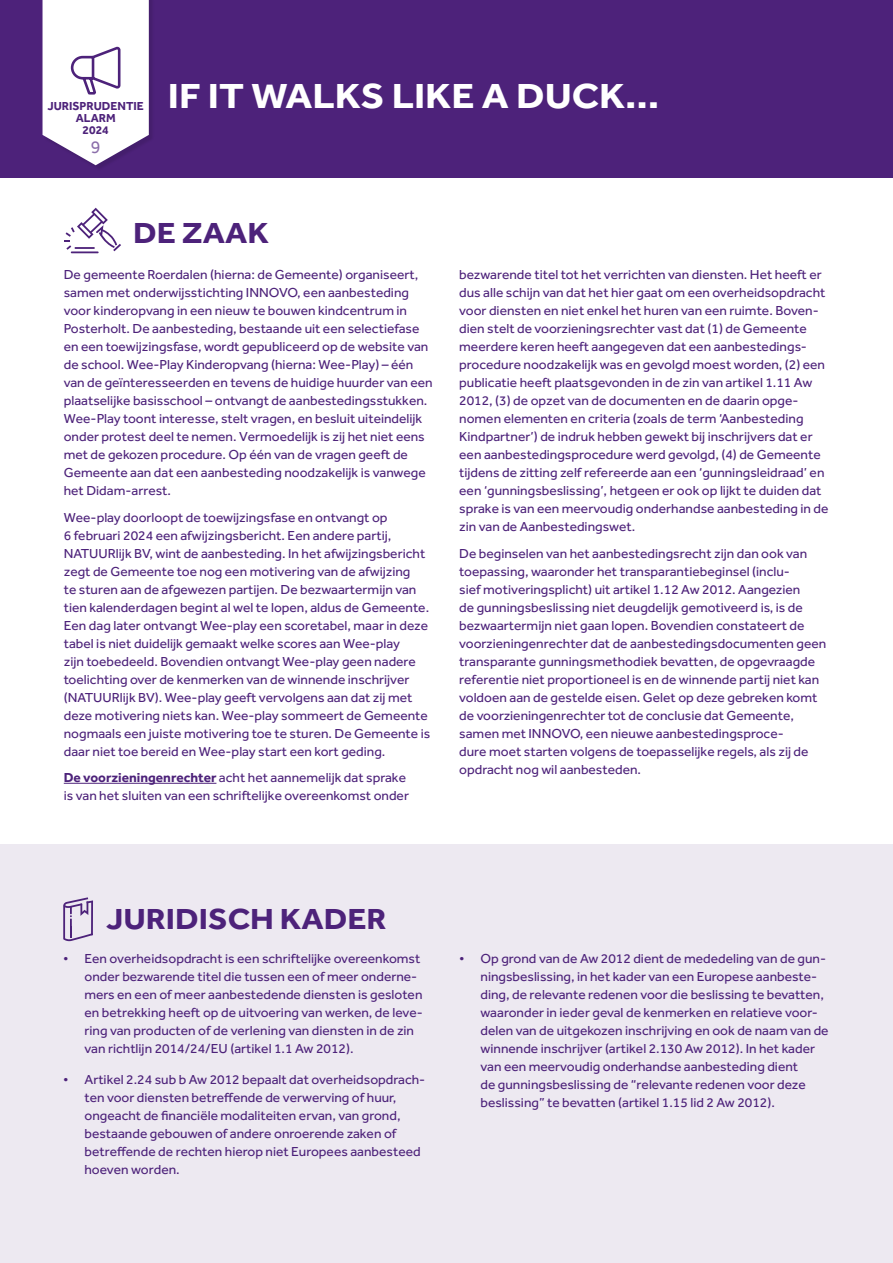
<style>
.page{position:relative;width:893px;height:1263px;background:#fff}
.page>*{position:absolute;margin:0;border:0;box-sizing:border-box;transform-origin:0 0}
.t1{font:700 36px "Effra";color:#fff;scale:1.11 1}
.t2{font:700 30px "Effra";color:#4d227a;scale:1.1 1}
.t3{font:18px "Effra";color:#8b6eaa}
.t4{font:13.5px/18px "Effra";color:#4d227a}
.t5{font:700 12px/12px "Effra";color:#4d227a;text-align:center}
.s1{font-weight:700}
</style>
<div class="page">
<div style="left:0;top:0;width:893px;height:177px;background:#4d227a"></div>
<svg style="left:43px;top:0;width:106px;height:165px;background:#e9e4ee"></svg>
<hr style="left:71px;top:251px;width:28px;height:2px;background:#4d227a">
<svg style="left:64px;top:208px;width:57px;height:43px"></svg>
<hr style="left:64px;top:783px;width:152px;height:1px;background:#4d227a">
<div style="left:0;top:844px;width:893px;height:419px;background:#ede9f1"></div>
<p class="t5" style="left:47px;top:100px;width:98px">JURISPRUDENTIE</p>
<h3 class="t3" style="left:91px;top:136px;width:11px">9</h3>
<p class="t5" style="left:76px;top:112px;width:41px">ALARM<br>2024</p>
<h1 class="t1" style="left:168px;top:74px;width:444px">IF IT WALKS LIKE A DUCK…</h1>
<h2 class="t2" style="left:133px;top:214px;width:125px">DE ZAAK</h2>
<p class="t4" style="left:64px;top:265px;width:370px">De gemeente Roerdalen (hierna: de Gemeente) organiseert, samen met onderwijsstichting INNOVO, een aanbesteding voor kinderopvang in een nieuw te bouwen kindcentrum in Posterholt. De aanbesteding, bestaande uit een selectiefase en een toewijzingsfase, wordt gepubliceerd op de website van de school. Wee-Play Kinderopvang (hierna: Wee-Play) – één van de geïnteresseerden en tevens de huidige huurder van een plaatselijke basisschool – ontvangt de aanbestedingsstukken.<br>Wee-Play toont interesse, stelt vragen, en besluit uiteindelijk onder protest deel te nemen. Vermoedelijk is zij het niet eens met de gekozen procedure. Op één van de vragen geeft de Gemeente aan dat een aanbesteding noodzakelijk is vanwege het Didam-arrest.</p>
<p class="t4" style="left:64px;top:508px;width:368px">Wee-play doorloopt de toewijzingsfase en ontvangt op<br>6 februari 2024 een afwijzingsbericht. Een andere partij, NATUURlijk BV, wint de aanbesteding. In het afwijzingsbericht zegt de Gemeente toe nog een motivering van de afwijzing<br>te sturen aan de afgewezen partijen. De bezwaartermijn van tien kalenderdagen begint al wel te lopen, aldus de Gemeente.<br>Een dag later ontvangt Wee-play een scoretabel, maar in deze tabel is niet duidelijk gemaakt welke scores aan Wee-play<br>zijn toebedeeld. Bovendien ontvangt Wee-play geen nadere toelichting over de kenmerken van de winnende inschrijver (NATUURlijk BV). Wee-play geeft vervolgens aan dat zij met deze motivering niets kan. Wee-play sommeert de Gemeente nogmaals een juiste motivering toe te sturen. De Gemeente is daar niet toe bereid en Wee-play start een kort geding.</p>
<p class="t4" style="left:64px;top:768px;width:347px"><span class="s1">De voorzieningenrechter</span> acht het aannemelijk dat sprake is van het sluiten van een schriftelijke overeenkomst onder</p>
<p class="t4" style="left:459px;top:265px;width:371px">bezwarende titel tot het verrichten van diensten. Het heeft er dus alle schijn van dat het hier gaat om een overheidsopdracht voor diensten en niet enkel het huren van een ruimte. Boven&shy;dien stelt de voorzieningsrechter vast dat (1) de Gemeente meerdere keren heeft aangegeven dat een aanbestedings&shy;procedure noodzakelijk was en gevolgd moest worden, (2) een publicatie heeft plaatsgevonden in de zin van artikel 1.11 Aw 2012, (3) de opzet van de documenten en de daarin opge&shy;nomen elementen en criteria (zoals de term ‘Aanbesteding Kindpartner’) de indruk hebben gewekt bij inschrijvers dat er een aanbestedingsprocedure werd gevolgd, (4) de Gemeente tijdens de zitting zelf refereerde aan een ‘gunningsleidraad’ en een ‘gunningsbeslissing’, hetgeen er ook op lijkt te duiden dat sprake is van een meervoudig onderhandse aanbesteding in de zin van de Aanbestedingswet.</p>
<p class="t4" style="left:459px;top:544px;width:369px">De beginselen van het aanbestedingsrecht zijn dan ook van toepassing, waaronder het transparantiebeginsel (inclu-<br>sief motiveringsplicht) uit artikel 1.12 Aw 2012. Aangezien<br>de gunningsbeslissing niet deugdelijk gemotiveerd is, is de bezwaartermijn niet gaan lopen. Bovendien constateert de voorzieningenrechter dat de aanbestedingsdocumenten geen transparante gunningsmethodiek bevatten, de opgevraagde referentie niet proportioneel is en de winnende partij niet kan voldoen aan de gestelde eisen. Gelet op deze gebreken komt de voorzieningenrechter tot de conclusie dat Gemeente, samen met INNOVO, een nieuwe aanbestedingsproce-<br>dure moet starten volgens de toepasselijke regels, als zij de opdracht nog wil aanbesteden.</p>
<h2 class="t2" style="left:106px;top:901px;width:256px">JURIDISCH KADER</h2>
<p class="t4" style="left:85px;top:949px;width:340px;text-indent:-21px">• Een overheidsopdracht is een schriftelijke overeenkomst onder bezwarende titel die tussen een of meer onderne&shy;mers en een of meer aanbestedende diensten is gesloten en betrekking heeft op de uitvoering van werken, de leve&shy;ring van producten of de verlening van diensten in de zin van richtlijn 2014/24/EU (artikel 1.1 Aw 2012).</p>
<p class="t4" style="left:85px;top:1070px;width:342px;text-indent:-21px">• Artikel 2.24 sub b Aw 2012 bepaalt dat overheidsopdrach&shy;ten voor diensten betreffende de verwerving of huur, ongeacht de financiële modaliteiten ervan, van grond, bestaande gebouwen of andere onroerende zaken of betreffende de rechten hierop niet Europees aanbesteed hoeven worden.</p>
<p class="t4" style="left:480px;top:949px;width:350px;text-indent:-21px">• Op grond van de Aw 2012 dient de mededeling van de gun&shy;ningsbeslissing, in het kader van een Europese aanbeste&shy;ding, de relevante redenen voor die beslissing te bevatten, waaronder in ieder geval de kenmerken en relatieve voor&shy;delen van de uitgekozen inschrijving en ook de naam van de winnende inschrijver (artikel 2.130 Aw 2012). In het kader van een meervoudig onderhandse aanbesteding dient<br>de gunningsbeslissing de “relevante redenen voor deze beslissing” te bevatten (artikel 1.15 lid 2 Aw 2012).</p>
</div>
